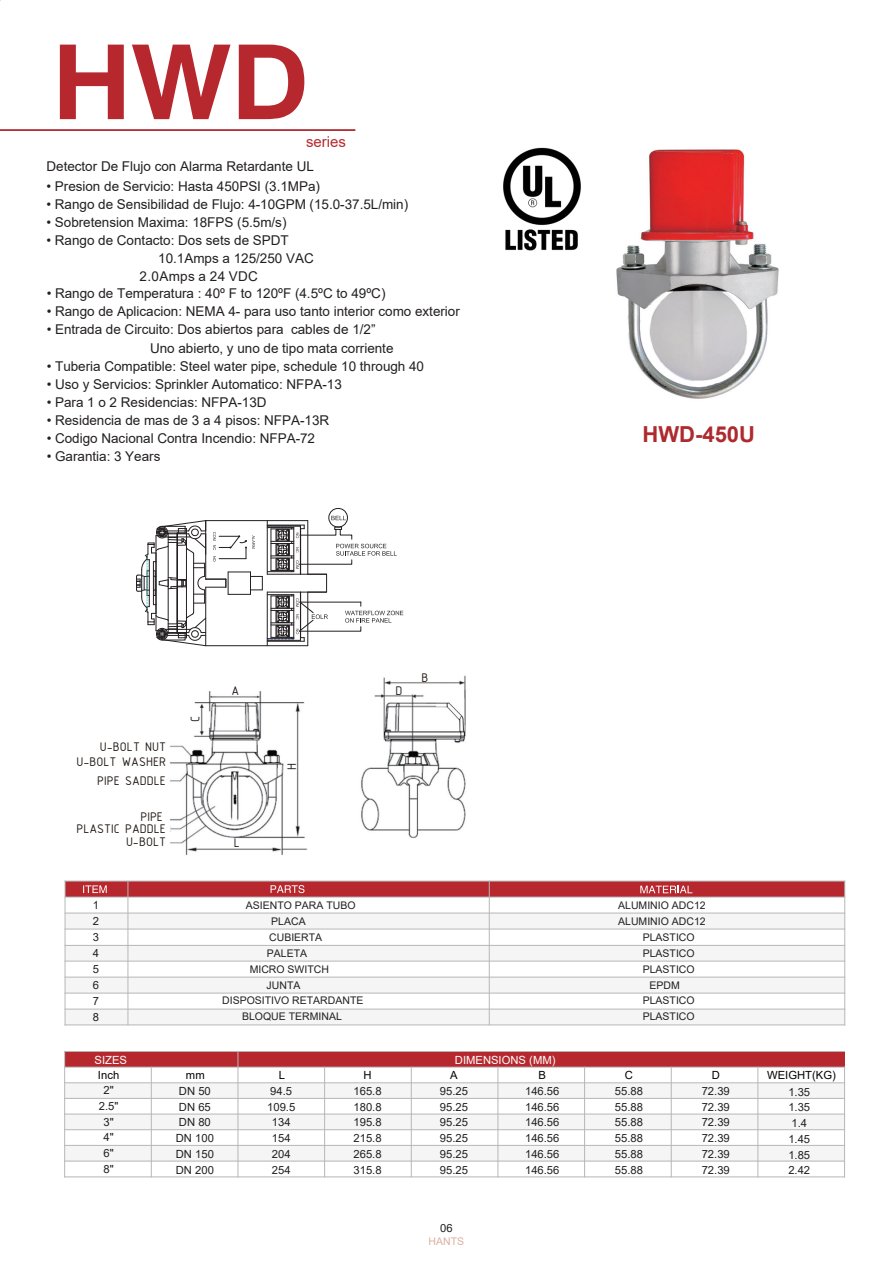
<style>
.page{position:relative;width:893px;height:1263px;background:#fff}
.page>*{position:absolute;margin:0;border:0;box-sizing:border-box;transform-origin:0 0}
.t1{font:700 103.65px "Swiss 721 BT";color:#b7282e;scale:1.04 1}
.t2{font:700 22.05px "Arial";color:#ad2a2e}
.t3{font:15px "Arial";color:#b7282e}
.t4{font:13.5px/18.3px "Arial";color:#231f20}
.t5{font:13.5px/15px "ISOCPEUR";color:#211814;text-align:right}
.t6{font:13.5px "Arial";letter-spacing:.025em;color:#231f20}
.t7{font:11.25px/15.8px "Arial";color:#231f20;text-align:justify}
.t8{font:11.25px "Arial";color:#030303}
.t9{font:11.25px "Arial";color:#fff}
.t10{font:10.5px "Arial";color:#231f20}
.t11{font:10.5px "Arial";color:#ddaf9f}
</style>
<div class="page">
<img style="left:616px;top:149px;width:163px;height:250px">
<div style="left:65px;top:1051px;width:780px;height:16px;background:#b7282e"></div>
<div style="left:65px;top:1083px;width:780px;height:16px;background:#f4f5f4"></div>
<div style="left:65px;top:1114px;width:780px;height:15px;background:#f4f5f4"></div>
<div style="left:65px;top:1146px;width:780px;height:16px;background:#f4f5f4"></div>
<hr style="left:64px;top:1051px;width:1px;height:126px;background:#b6b7b9">
<hr style="left:65px;top:1161px;width:779px;height:1px;background:#b6b7b9">
<hr style="left:65px;top:1177px;width:779px;height:1px;background:#b6b7b9">
<hr style="left:65px;top:1051px;width:779px;height:1px;background:#b6b7b9">
<hr style="left:151px;top:1067px;width:1px;height:110px;background:#b6b7b9">
<hr style="left:237px;top:1051px;width:1px;height:126px;background:#b6b7b9">
<hr style="left:324px;top:1067px;width:1px;height:110px;background:#b6b7b9">
<hr style="left:411px;top:1067px;width:1px;height:110px;background:#b6b7b9">
<hr style="left:497px;top:1067px;width:1px;height:110px;background:#b6b7b9">
<hr style="left:584px;top:1067px;width:1px;height:110px;background:#b6b7b9">
<hr style="left:671px;top:1067px;width:1px;height:110px;background:#b6b7b9">
<hr style="left:757px;top:1067px;width:1px;height:110px;background:#b6b7b9">
<hr style="left:844px;top:1067px;width:1px;height:110px;background:#b6b7b9">
<hr style="left:65px;top:1067px;width:779px;height:1px;background:#b6b7b9">
<hr style="left:65px;top:1082px;width:779px;height:1px;background:#b6b7b9">
<hr style="left:65px;top:1098px;width:779px;height:1px;background:#b6b7b9">
<hr style="left:65px;top:1114px;width:779px;height:1px;background:#b6b7b9">
<hr style="left:65px;top:1129px;width:779px;height:1px;background:#b6b7b9">
<hr style="left:65px;top:1145px;width:779px;height:1px;background:#b6b7b9">
<div style="left:65px;top:913px;width:780px;height:16px;background:#f4f5f4"></div>
<div style="left:65px;top:945px;width:780px;height:16px;background:#f4f5f4"></div>
<div style="left:65px;top:978px;width:780px;height:15px;background:#f4f5f4"></div>
<div style="left:65px;top:1009px;width:780px;height:16px;background:#f4f5f4"></div>
<div style="left:65px;top:881px;width:779px;height:16px;background:#b7282e"></div>
<svg style="left:83px;top:885px;width:24px;height:8px"></svg>
<svg style="left:271px;top:885px;width:33px;height:8px"></svg>
<svg style="left:640px;top:886px;width:52px;height:7px"></svg>
<hr style="left:65px;top:881px;width:780px;height:1px;background:#b6b7b9">
<hr style="left:65px;top:897px;width:780px;height:1px;background:#b6b7b9">
<hr style="left:65px;top:913px;width:780px;height:1px;background:#b6b7b9">
<hr style="left:65px;top:929px;width:780px;height:1px;background:#b6b7b9">
<hr style="left:65px;top:961px;width:780px;height:1px;background:#b6b7b9">
<hr style="left:65px;top:977px;width:780px;height:1px;background:#b6b7b9">
<hr style="left:65px;top:993px;width:780px;height:1px;background:#b6b7b9">
<hr style="left:65px;top:881px;width:1px;height:144px;background:#b6b7b9">
<hr style="left:128px;top:881px;width:1px;height:144px;background:#b6b7b9">
<hr style="left:489px;top:881px;width:1px;height:144px;background:#b6b7b9">
<hr style="left:65px;top:1009px;width:780px;height:1px;background:#b6b7b9">
<hr style="left:65px;top:1025px;width:780px;height:1px;background:#b6b7b9">
<hr style="left:844px;top:881px;width:1px;height:144px;background:#b6b7b9">
<hr style="left:65px;top:945px;width:780px;height:1px;background:#b6b7b9">
<img style="left:170px;top:675px;width:296px;height:180px">
<svg style="left:136px;top:508px;width:267px;height:138px"></svg>
<hr style="left:0;top:130px;width:355px;height:1px;background:#ad2a2e">
<img style="left:503px;top:147px;width:78px;height:104px">
<h1 class="t1" style="left:52px;top:19px;width:249px">HWD</h1>
<p class="t3" style="left:306px;top:134px;width:41px">series</p>
<p class="t4" style="left:46px;top:157px;width:269px">Detector De Flujo con Alarma Retardante UL</p>
<p class="t4" style="left:46px;top:177px;width:275px">• Presion de Servicio: Hasta 450PSI (3.1MPa)</p>
<p class="t4" style="left:46px;top:195px;width:363px">• Rango de Sensibilidad de Flujo: 4-10GPM (15.0-37.5L/min)</p>
<p class="t4" style="left:46px;top:213px;width:241px">• Sobretension Maxima: 18FPS (5.5m/s)</p>
<p class="t4" style="left:46px;top:231px;width:244px">• Rango de Contacto: Dos sets de SPDT</p>
<p class="t4" style="left:158px;top:249px;width:157px">10.1Amps a 125/250 VAC</p>
<p class="t6" style="left:140px;top:268px;width:120px">2.0Amps a 24 VDC</p>
<p class="t4" style="left:47px;top:284px;width:340px">• Rango de Temperatura : 40º F to 120ºF (4.5ºC to 49ºC)</p>
<p class="t4" style="left:47px;top:302px;width:415px">• Rango de Aplicacion: NEMA 4- para uso tanto interior como exterior</p>
<p class="t4" style="left:150px;top:320px;width:245px;text-indent:-103px">• Entrada de Circuito: Dos abiertos para cables de 1/2”<br>Uno abierto, y uno de tipo mata corriente</p>
<p class="t4" style="left:47px;top:357px;width:379px">• Tuberia Compatible: Steel water pipe, schedule 10 through 40</p>
<p class="t4" style="left:47px;top:375px;width:297px">• Uso y Servicios: Sprinkler Automatico: NFPA-13</p>
<p class="t4" style="left:47px;top:393px;width:221px">• Para 1 o 2 Residencias: NFPA-13D</p>
<p class="t4" style="left:47px;top:411px;width:284px">• Residencia de mas de 3 a 4 pisos: NFPA-13R</p>
<p class="t4" style="left:47px;top:429px;width:270px">• Codigo Nacional Contra Incendio: NFPA-72</p>
<p class="t4" style="left:47px;top:447px;width:115px">• Garantia: 3 Years</p>
<h2 class="t2" style="left:642px;top:422px;width:114px">HWD-450U</h2>
<p class="t5" style="left:76px;top:741px;width:91px">U-BOLT NUT<br>U-BOLT WASHER</p>
<p class="t5" style="left:97px;top:774px;width:70px">PIPE SADDLE</p>
<p class="t5" style="left:76px;top:812px;width:91px;line-height:11.6px">PIPE<br>PLASTIC PADDLE</p>
<p class="t5" style="left:126px;top:836px;width:42px">U-BOLT</p>
<p class="t5" style="left:189px;top:722px;width:8px;rotate:-90deg">C</p>
<p class="t5" style="left:232px;top:684px;width:9px">A</p>
<p class="t5" style="left:234px;top:837px;width:8px">L</p>
<p class="t5" style="left:286px;top:770px;width:8px;rotate:-90deg">H</p>
<p class="t5" style="left:395px;top:684px;width:8px">D</p>
<p class="t5" style="left:421px;top:672px;width:8px">B</p>
<p class="t7" style="left:93px;top:897px;width:8px">1<br>2<br>3<br>4<br>5<br>6<br>7<br>8</p>
<p class="t10" style="left:618px;top:900px;width:89px">ALUMINIO ADC12</p>
<p class="t10" style="left:246px;top:900px;width:111px">ASIENTO PARA TUBO</p>
<p class="t10" style="left:271px;top:916px;width:36px">PLACA</p>
<p class="t10" style="left:269px;top:931px;width:55px">CUBIERTA</p>
<p class="t10" style="left:267px;top:947px;width:42px">PALETA</p>
<p class="t10" style="left:250px;top:963px;width:81px">MICRO SWITCH</p>
<p class="t10" style="left:267px;top:979px;width:35px">JUNTA</p>
<p class="t10" style="left:222px;top:994px;width:143px">DISPOSITIVO RETARDANTE</p>
<p class="t10" style="left:242px;top:1011px;width:101px">BLOQUE TERMINAL</p>
<p class="t10" style="left:618px;top:916px;width:89px">ALUMINIO ADC12</p>
<p class="t10" style="left:643px;top:931px;width:53px">PLASTICO</p>
<p class="t10" style="left:643px;top:947px;width:53px">PLASTICO</p>
<p class="t10" style="left:643px;top:963px;width:53px">PLASTICO</p>
<p class="t10" style="left:649px;top:979px;width:32px">EPDM</p>
<p class="t10" style="left:643px;top:995px;width:53px">PLASTICO</p>
<p class="t10" style="left:643px;top:1011px;width:53px">PLASTICO</p>
<p class="t9" style="left:95px;top:1054px;width:34px">SIZES</p>
<p class="t9" style="left:455px;top:1054px;width:102px">DIMENSIONS (MM)</p>
<p class="t8" style="left:98px;top:1069px;width:23px">Inch</p>
<p class="t8" style="left:186px;top:1069px;width:20px">mm</p>
<p class="t8" style="left:279px;top:1069px;width:8px">L</p>
<p class="t7" style="left:99px;top:1082px;width:21px;text-align:center">2"<br>2.5"<br>3"<br>4"<br>6"<br>8"</p>
<p class="t7" style="left:176px;top:1083px;width:40px;text-align:left">DN 50<br>DN 65<br>DN 80<br>DN 100<br>DN 150<br>DN 200</p>
<p class="t7" style="left:267px;top:1083px;width:30px;text-align:center">94.5<br>109.5<br>134<br>154<br>204<br>254</p>
<p class="t8" style="left:363px;top:1069px;width:10px">H</p>
<p class="t7" style="left:353px;top:1083px;width:30px">165.8<br>180.8<br>195.8<br>215.8<br>265.8<br>315.8</p>
<p class="t8" style="left:450px;top:1069px;width:9px">A</p>
<p class="t7" style="left:440px;top:1083px;width:30px">95.25<br>95.25<br>95.25<br>95.25<br>95.25<br>95.25</p>
<p class="t8" style="left:538px;top:1069px;width:9px">B</p>
<p class="t7" style="left:525px;top:1083px;width:36px">146.56<br>146.56<br>146.56<br>146.56<br>146.56<br>146.56</p>
<p class="t7" style="left:440px;top:1220px;width:14px">06</p>
<p class="t11" style="left:428px;top:1236px;width:37px">HANTS</p>
<p class="t8" style="left:625px;top:1069px;width:10px">C</p>
<p class="t7" style="left:615px;top:1083px;width:30px">55.88<br>55.88<br>55.88<br>55.88<br>55.88<br>55.88</p>
<p class="t8" style="left:712px;top:1069px;width:10px">D</p>
<p class="t7" style="left:702px;top:1083px;width:30px">72.39<br>72.39<br>72.39<br>72.39<br>72.39<br>72.39</p>
<p class="t8" style="left:767px;top:1069px;width:70px">WEIGHT(KG)</p>
<p class="t7" style="left:788px;top:1084px;width:23px;text-align:left">1.35<br>1.35<br>1.4<br>1.45<br>1.85<br>2.42</p>
</div>
